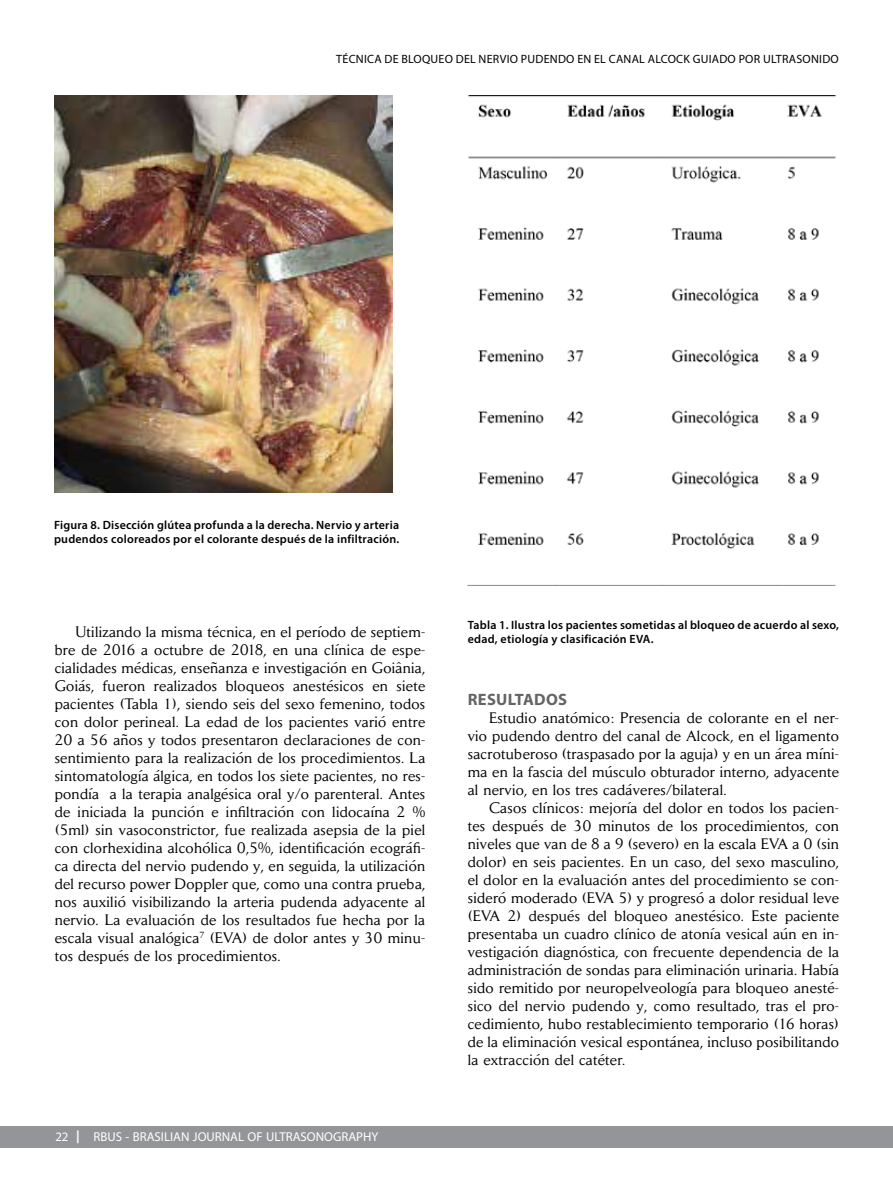
<style>
.page{position:relative;width:893px;height:1191px;background:#fff}
.page>*{position:absolute;margin:0;border:0;box-sizing:border-box;transform-origin:0 0}
.t1{font:18px "Myriad Arabic";color:#fff}
.t2{font:700 16.5px "Myriad Pro";letter-spacing:.02em;color:#636466}
.t3{font:15px/18px "Daily News";letter-spacing:.02em;color:#000;text-align:justify}
.t4{font:600 12px/14.4px "Myriad Pro";letter-spacing:.02em;color:#000}
.t5{font:12px "Myriad Pro";letter-spacing:.02em;color:#000}
.s1{font-weight:700}
</style>
<div class="page">
<div style="left:0;top:1126px;width:893px;height:21px;background:#939598"></div>
<img style="left:55px;top:96px;width:337px;height:396px">
<img style="left:468px;top:96px;width:368px;height:490px">
<p class="t5" style="left:336px;top:52px;width:504px">TÉCNICA DE BLOQUEO DEL NERVIO PUDENDO EN EL CANAL ALCOCK GUIADO POR ULTRASONIDO</p>
<p class="t4" style="left:54px;top:517px;width:347px">Figura 8. Disección glútea profunda a la derecha. Nervio y arteria pudendos coloreados por el colorante después de la infiltración.</p>
<p class="t3" style="left:55px;top:623px;width:372px;text-indent:21px">Utilizando la misma técnica, en el período de septiem&shy;bre de 2016 a octubre de 2018, en una clínica de espe&shy;cialidades médicas, enseñanza e investigación en Goiânia, Goiás, fueron realizados bloqueos anestésicos en siete pacientes (Tabla 1), siendo seis del sexo femenino, todos con dolor perineal. La edad de los pacientes varió entre 20 a 56 años y todos presentaron declaraciones de con&shy;sentimiento para la realización de los procedimientos. La sintomatología álgica, en todos los siete pacientes, no res&shy;pondía a la terapia analgésica oral y/o parenteral. Antes de iniciada la punción e infiltración con lidocaína 2 % (5ml) sin vasoconstrictor, fue realizada asepsia de la piel con clorhexidina alcohólica 0,5%, identificación ecográfi&shy;ca directa del nervio pudendo y, en seguida, la utilización del recurso power Doppler que, como una contra prueba, nos auxilió visibilizando la arteria pudenda adyacente al nervio. La evaluación de los resultados fue hecha por la escala visual analógica<sup>7</sup> (EVA) de dolor antes y 30 minu&shy;tos después de los procedimientos.</p>
<p class="t4" style="left:468px;top:617px;width:373px">Tabla 1. Ilustra los pacientes sometidas al bloqueo de acuerdo al sexo, edad, etiología y clasificación EVA.</p>
<p class="t2" style="left:468px;top:688px;width:101px">RESULTADOS</p>
<p class="t3" style="left:468px;top:708px;width:373px;text-indent:21px">Estudio anatómico: Presencia de colorante en el ner&shy;vio pudendo dentro del canal de Alcock, en el ligamento sacrotuberoso (traspasado por la aguja) y en un área míni&shy;ma en la fascia del músculo obturador interno, adyacente al nervio, en los tres cadáveres/bilateral.</p>
<p class="t3" style="left:468px;top:798px;width:373px;text-indent:21px">Casos clínicos: mejoría del dolor en todos los pacien&shy;tes después de 30 minutos de los procedimientos, con niveles que van de 8 a 9 (severo) en la escala EVA a 0 (sin dolor) en seis pacientes. En un caso, del sexo masculino, el dolor en la evaluación antes del procedimiento se con&shy;sideró moderado (EVA 5) y progresó a dolor residual leve (EVA 2) después del bloqueo anestésico. Este paciente presentaba un cuadro clínico de atonía vesical aún en in&shy;vestigación diagnóstica, con frecuente dependencia de la administración de sondas para eliminación urinaria. Había sido remitido por neuropelveología para bloqueo anesté&shy;sico del nervio pudendo y, como resultado, tras el pro&shy;cedimiento, hubo restablecimiento temporario (16 horas) de la eliminación vesical espontánea, incluso posibilitando la extracción del catéter.</p>
<p class="t1" style="left:55px;top:1124px;width:324px">22 <span class="s1">|</span> RBUS - BRASILIAN JOURNAL OF ULTRASONOGRAPHY</p>
</div>
